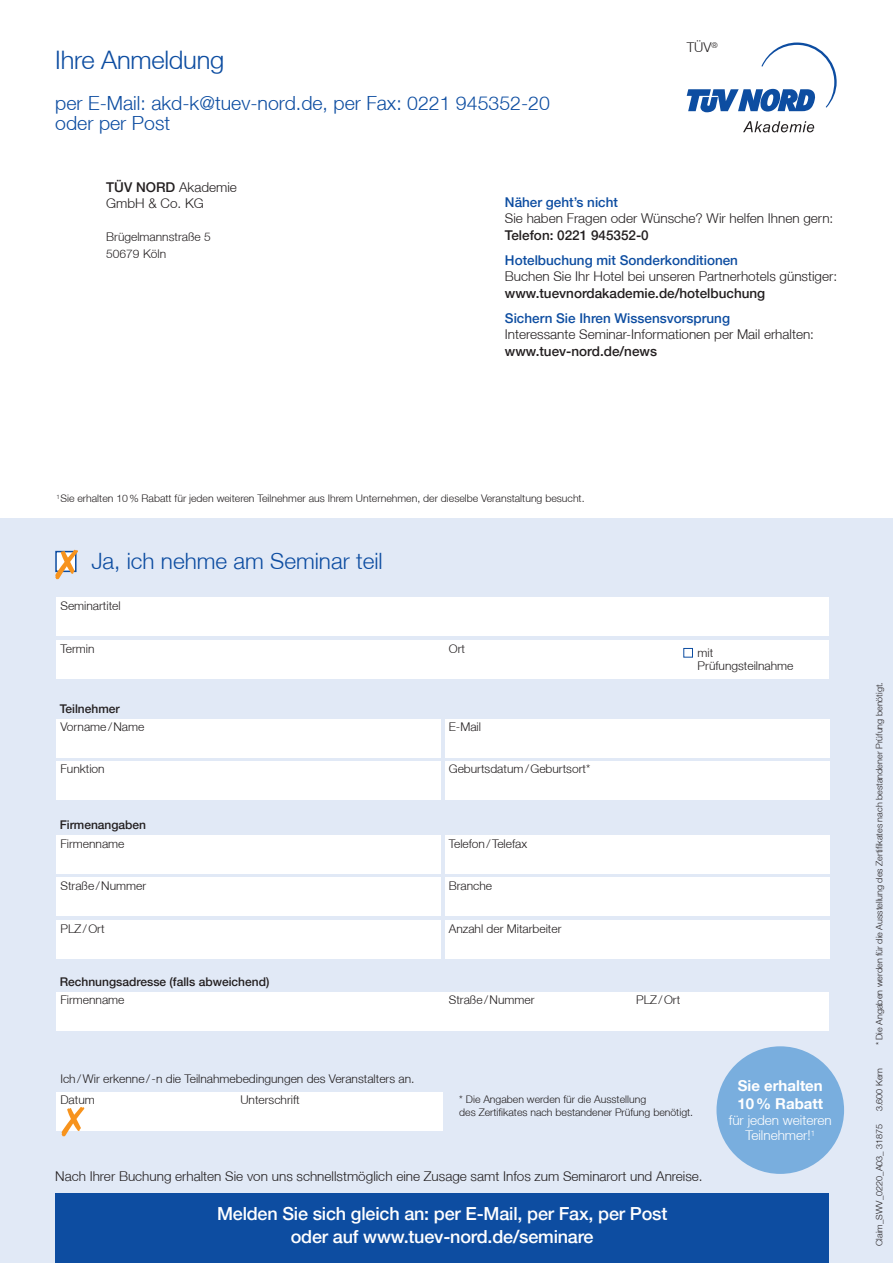
<style>
.page{position:relative;width:893px;height:1263px;background:#fff}
.page>*{position:absolute;margin:0;border:0;box-sizing:border-box;transform-origin:0 0}
.t1{font:300 25.5px "Helvetica Neue LT";letter-spacing:-.01em;color:#0d4da1}
.t2{font:300 22.5px "Helvetica Neue LT";color:#0d4da1}
.t3{font:300 19.5px/19.5px "Helvetica Neue LT";color:#0d4da1}
.t4{font:500 18px/22.5px "Helvetica Neue LT";letter-spacing:-.01em;color:#fff;text-align:center}
.t5{font:700 15px/18px "Helvetica Neue LT";color:#fff}
.t6{font:300 13.5px/16.5px "Helvetica Neue LT";color:#231f20}
.t7{font:500 13.5px "Helvetica Neue LT";color:#0d4da1}
.t8{font:500 13.5px "Helvetica Neue LT";color:#231f20}
.t9{font:300 13.5px/15px "Helvetica Neue LT";color:#fff;text-align:center}
.t10{font:300 12px/20.9px "Helvetica Neue LT";color:#231f20}
.t11{font:500 12px "Helvetica Neue LT";color:#231f20}
.t12{font:300 10.5px/13.5px "Helvetica Neue LT";color:#231f20}
.t13{font:300 9px "Helvetica Neue LT";color:#231f20}
.s1{font-weight:500}
</style>
<div class="page">
<div style="left:0;top:519px;width:893px;height:744px;background:#e1e9f6"></div>
<div style="left:55px;top:1193px;width:774px;height:70px;background:#0d4da1"></div>
<svg style="left:55px;top:550px;width:23px;height:29px"></svg>
<div style="left:56px;top:640px;width:773px;height:38px;background:#fff"></div>
<div style="left:56px;top:598px;width:773px;height:38px;background:#fff"></div>
<div style="left:56px;top:719px;width:385px;height:38px;background:#fff"></div>
<div style="left:445px;top:719px;width:384px;height:38px;background:#fff"></div>
<div style="left:56px;top:761px;width:385px;height:39px;background:#fff"></div>
<div style="left:445px;top:761px;width:384px;height:39px;background:#fff"></div>
<div style="left:445px;top:920px;width:384px;height:38px;background:#fff"></div>
<div style="left:56px;top:920px;width:385px;height:38px;background:#fff"></div>
<div style="left:56px;top:835px;width:385px;height:38px;background:#fff"></div>
<div style="left:445px;top:835px;width:384px;height:38px;background:#fff"></div>
<div style="left:56px;top:878px;width:385px;height:38px;background:#fff"></div>
<div style="left:445px;top:878px;width:384px;height:38px;background:#fff"></div>
<div style="left:56px;top:992px;width:773px;height:39px;background:#fff"></div>
<div style="left:56px;top:1092px;width:387px;height:38px;background:#fff"></div>
<svg style="left:62px;top:1107px;width:22px;height:29px"></svg>
<div style="left:716px;top:1046px;width:128px;height:128px;background:#79aede;border-radius:50%"></div>
<div style="left:684px;top:648px;width:9px;height:9px;background:#fff;border:1px solid #0d4da1"></div>
<svg style="left:743px;top:121px;width:71px;height:11px"></svg>
<svg style="left:687px;top:43px;width:150px;height:69px"></svg>
<h1 class="t1" style="left:55px;top:45px;width:171px">Ihre Anmeldung</h1>
<h3 class="t3" style="left:55px;top:93px;width:496px">per E-Mail: akd-k@tuev-nord.de, per Fax: 0221 945352-20 oder per Post</h3>
<p class="t6" style="left:687px;top:39px;width:33px">TÜV<sup>®</sup></p>
<p class="t6" style="left:106px;top:179px;width:132px"><span class="s1">TÜV NORD</span> Akademie<br>GmbH &amp; Co. KG</p>
<p class="t10" style="left:106px;top:229px;width:106px;line-height:16.5px">Brügelmannstraße 5<br>50679 Köln</p>
<p class="t7" style="left:505px;top:194px;width:115px">Näher geht’s nicht</p>
<p class="t6" style="left:505px;top:210px;width:330px">Sie haben Fragen oder Wünsche? Wir helfen Ihnen gern:</p>
<p class="t8" style="left:505px;top:227px;width:145px">Telefon: 0221 945352-0</p>
<p class="t7" style="left:505px;top:252px;width:235px">Hotelbuchung mit Sonderkonditionen</p>
<p class="t6" style="left:505px;top:268px;width:334px">Buchen Sie Ihr Hotel bei unseren Partnerhotels günstiger:</p>
<p class="t8" style="left:505px;top:285px;width:262px">www.tuevnordakademie.de/hotelbuchung</p>
<p class="t7" style="left:505px;top:310px;width:227px">Sichern Sie Ihren Wissensvorsprung</p>
<p class="t6" style="left:505px;top:326px;width:311px">Interessante Seminar-Informationen per Mail erhalten:</p>
<p class="t8" style="left:505px;top:343px;width:154px">www.tuev-nord.de/news</p>
<p class="t12" style="left:56px;top:492px;width:530px"><sup>1</sup> Sie erhalten 10% Rabatt für jeden weiteren Teilnehmer aus Ihrem Unternehmen, der dieselbe Veranstaltung besucht.</p>
<h2 class="t2" style="left:91px;top:547px;width:293px">Ja, ich nehme am Seminar teil</h2>
<p class="t10" style="left:61px;top:595px;width:62px">Seminartitel</p>
<p class="t10" style="left:61px;top:638px;width:36px">Termin</p>
<p class="t10" style="left:449px;top:638px;width:18px">Ort</p>
<p class="t11" style="left:60px;top:701px;width:62px">Teilnehmer</p>
<p class="t10" style="left:61px;top:716px;width:85px">Vorname/Name</p>
<p class="t10" style="left:61px;top:758px;width:46px">Funktion</p>
<p class="t10" style="left:449px;top:716px;width:34px">E-Mail</p>
<p class="t10" style="left:449px;top:758px;width:143px">Geburtsdatum/Geburtsort*</p>
<p class="t10" style="left:698px;top:645px;width:97px;line-height:13.5px">mit<br>Prüfungsteilnahme</p>
<p class="t11" style="left:60px;top:817px;width:88px">Firmenangaben</p>
<p class="t10" style="left:61px;top:833px;width:66px">Firmenname</p>
<p class="t10" style="left:61px;top:875px;width:87px">Straße/Nummer</p>
<p class="t10" style="left:61px;top:918px;width:46px">PLZ/Ort</p>
<p class="t11" style="left:60px;top:975px;width:211px">Rechnungsadresse (falls abweichend)</p>
<p class="t10" style="left:449px;top:833px;width:80px">Telefon/Telefax</p>
<p class="t10" style="left:449px;top:875px;width:45px">Branche</p>
<p class="t10" style="left:449px;top:918px;width:114px">Anzahl der Mitarbeiter</p>
<p class="t10" style="left:61px;top:989px;width:66px">Firmenname</p>
<p class="t10" style="left:449px;top:989px;width:87px">Straße/Nummer</p>
<p class="t10" style="left:636px;top:989px;width:46px">PLZ/Ort</p>
<p class="t10" style="left:60px;top:1068px;width:356px">Ich/Wir erkenne/-n die Teilnahmebedingungen des Veranstalters an.<br>Datum</p>
<p class="t10" style="left:240px;top:1089px;width:61px">Unterschrift</p>
<p class="t12" style="left:459px;top:1092px;width:235px">* Die Angaben werden für die Ausstellung<br>des Zertifikates nach bestandener Prüfung benötigt.</p>
<p class="t6" style="left:55px;top:1167px;width:649px">Nach Ihrer Buchung erhalten Sie von uns schnellstmöglich eine Zusage samt Infos zum Seminarort und Anreise.</p>
<h3 class="t4" style="left:217px;top:1202px;width:452px">Melden Sie sich gleich an: per E-Mail, per Fax, per Post oder auf www.tuev-nord.de/seminare</h3>
<p class="t5" style="left:737px;top:1076px;width:87px">Sie erhalten<br>10% Rabatt</p>
<p class="t9" style="left:729px;top:1112px;width:104px">für jeden weiteren<br>Teilnehmer!<sup>1</sup></p>
<p class="t13" style="left:874px;top:1045px;width:365px;rotate:-90deg">* Die Angaben werden für die Ausstellung des Zertifikates nach bestandener Prüfung benötigt.</p>
<p class="t13" style="left:874px;top:1111px;width:45px;rotate:-90deg">3.600 Kern</p>
<p class="t13" style="left:874px;top:1246px;width:124px;rotate:-90deg">Claim_SWV_0220_A03_ 31875</p>
</div>
